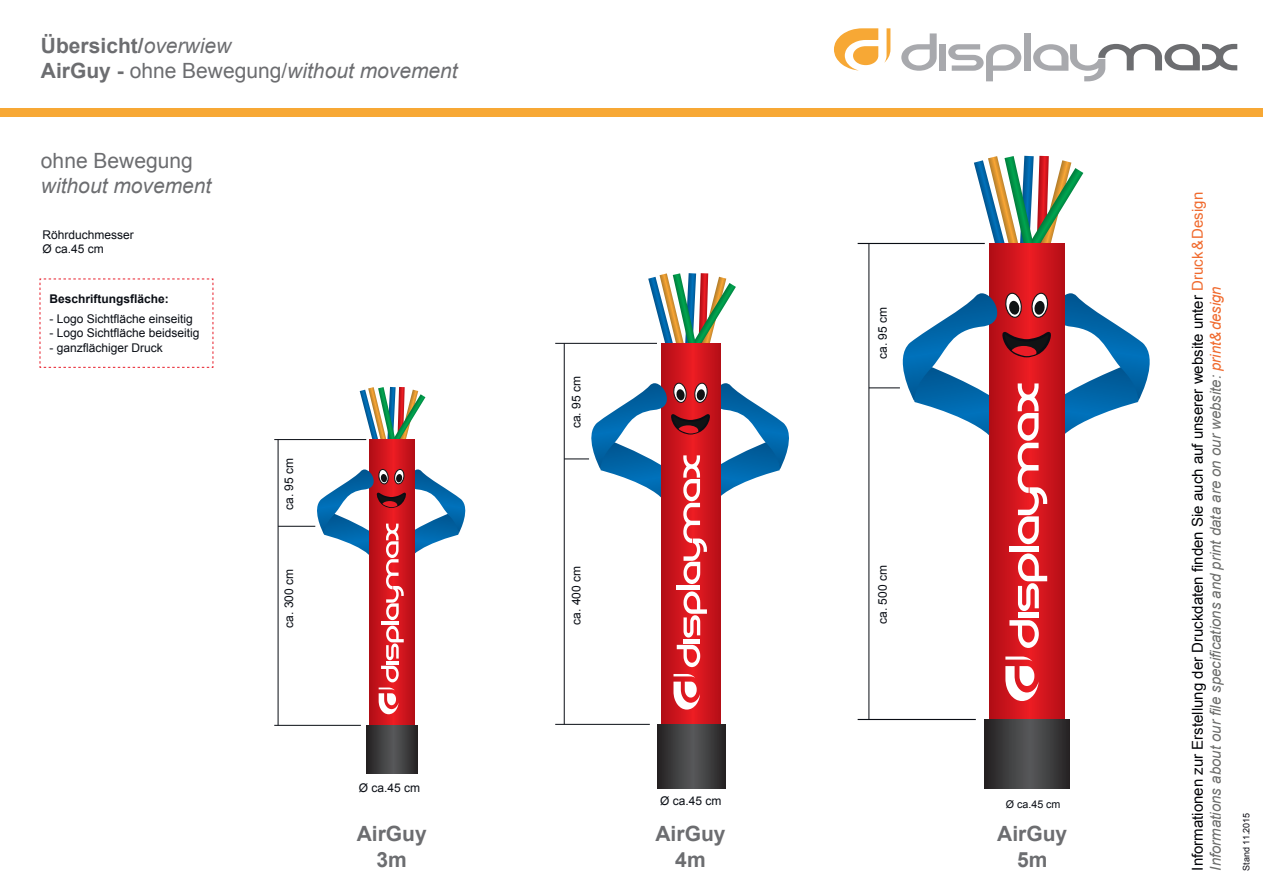
<style>
.page{position:relative;width:1263px;height:893px;background:#fff}
.page>*{position:absolute;margin:0;border:0;box-sizing:border-box;transform-origin:0 0}
.t1{font:italic 21px/25.2px "Arial";color:#6c6d70}
.t2{font:700 21px/25.2px "Arial";color:#6c6d70;text-align:center}
.t3{font:21px "Arial";color:#6c6d70}
.t4{font:15px "Arial";color:#010205}
.t5{font:italic 15px "Arial";color:#6d6e6c}
.t6{font:12px/14.4px "Arial";color:#090d14}
.t7{font:700 12px "Arial";color:#090d14}
.t8{font:10.65px "Arial";color:#090d14}
.t9{font:9px "Arial";color:#0d0c14}
.s1{font-weight:700;font-style:normal}
.s2{font-style:normal}
.s3{color:#f06b2f}
</style>
<div class="page">
<div style="left:0;top:108px;width:1263px;height:9px;background:#f7a835"></div>
<svg style="left:901px;top:33px;width:36px;height:38px"></svg>
<div style="left:939px;top:44px;width:7px;height:27px;background:#a8a9ad"></div>
<svg style="left:948px;top:44px;width:73px;height:37px"></svg>
<div style="left:1024px;top:33px;width:7px;height:38px;background:#a8a9ad"></div>
<svg style="left:1033px;top:44px;width:204px;height:37px"></svg>
<svg style="left:834px;top:28px;width:44px;height:42px"></svg>
<svg style="left:884px;top:28px;width:6px;height:35px"></svg>
<svg style="left:39px;top:278px;width:175px;height:90px"></svg>
<svg style="left:360px;top:387px;width:65px;height:57px"></svg>
<svg style="left:369px;top:620px;width:45px;height:105px"></svg>
<svg style="left:369px;top:440px;width:45px;height:28px"></svg>
<hr style="left:278px;top:440px;width:1px;height:285px;background:#090d14">
<hr style="left:274px;top:439px;width:92px;height:1px;background:#090d14">
<hr style="left:274px;top:725px;width:87px;height:1px;background:#090d14">
<hr style="left:278px;top:526px;width:37px;height:1px;background:#090d14">
<svg style="left:366px;top:725px;width:51px;height:48px"></svg>
<hr style="left:381px;top:621px;width:18px;height:3px;background:#fff">
<svg style="left:311px;top:468px;width:155px;height:152px"></svg>
<svg style="left:379px;top:626px;width:25px;height:88px"></svg>
<svg style="left:648px;top:273px;width:88px;height:70px"></svg>
<svg style="left:661px;top:584px;width:60px;height:140px"></svg>
<svg style="left:661px;top:343px;width:60px;height:39px"></svg>
<hr style="left:564px;top:343px;width:1px;height:381px;background:#090d14">
<hr style="left:555px;top:343px;width:102px;height:1px;background:#090d14">
<hr style="left:555px;top:724px;width:95px;height:1px;background:#090d14">
<svg style="left:657px;top:724px;width:68px;height:64px"></svg>
<svg style="left:677px;top:645px;width:23px;height:22px"></svg>
<hr style="left:683px;top:639px;width:17px;height:4px;background:#fff">
<svg style="left:683px;top:591px;width:24px;height:46px"></svg>
<hr style="left:677px;top:586px;width:23px;height:4px;background:#fff">
<svg style="left:564px;top:382px;width:225px;height:202px"></svg>
<svg style="left:673px;top:674px;width:27px;height:36px"></svg>
<svg style="left:974px;top:156px;width:109px;height:95px"></svg>
<svg style="left:990px;top:544px;width:75px;height:175px"></svg>
<svg style="left:990px;top:243px;width:75px;height:48px"></svg>
<hr style="left:868px;top:243px;width:1px;height:476px;background:#090d14">
<hr style="left:858px;top:243px;width:127px;height:1px;background:#090d14">
<hr style="left:858px;top:719px;width:118px;height:1px;background:#090d14">
<hr style="left:869px;top:388px;width:31px;height:1px;background:#090d14">
<svg style="left:985px;top:719px;width:85px;height:69px"></svg>
<svg style="left:1009px;top:620px;width:30px;height:28px"></svg>
<div style="left:1018px;top:613px;width:21px;height:5px;background:#fff"></div>
<svg style="left:1018px;top:553px;width:29px;height:58px"></svg>
<div style="left:1009px;top:546px;width:30px;height:6px;background:#fff"></div>
<svg style="left:893px;top:291px;width:257px;height:253px"></svg>
<svg style="left:1005px;top:656px;width:34px;height:45px"></svg>
<h1 class="t1" style="left:41px;top:33px;width:418px"><span class="s1">Übersicht/</span>overwiew<br><span class="s1">AirGuy -</span> <span class="s2">ohne Bewegung/</span>without movement</h1>
<h1 class="t3" style="left:41px;top:146px;width:153px">ohne Bewegung</h1>
<h1 class="t1" style="left:41px;top:173px;width:172px">without movement</h1>
<p class="t6" style="left:43px;top:228px;width:93px">Röhrduchmesser<br>Ø ca.45 cm</p>
<p class="t7" style="left:50px;top:291px;width:121px">Beschriftungsfläche:</p>
<p class="t6" style="left:50px;top:312px;width:145px">- Logo Sichtfläche einseitig</p>
<p class="t6" style="left:50px;top:326px;width:152px">- Logo Sichtfläche beidseitig</p>
<p class="t6" style="left:50px;top:340px;width:115px">- ganzflächiger Druck</p>
<p class="t6" style="left:282px;top:510px;width:54px;rotate:-90deg">ca. 95 cm</p>
<p class="t6" style="left:282px;top:628px;width:60px;rotate:-90deg">ca. 300 cm</p>
<p class="t6" style="left:359px;top:781px;width:63px">Ø ca.45 cm</p>
<h1 class="t2" style="left:357px;top:822px;width:72px">AirGuy<br>3m</h1>
<p class="t6" style="left:569px;top:428px;width:53px;rotate:-90deg">ca. 95 cm</p>
<p class="t6" style="left:569px;top:625px;width:60px;rotate:-90deg">ca. 400 cm</p>
<p class="t6" style="left:876px;top:359px;width:53px;rotate:-90deg">ca. 95 cm</p>
<p class="t6" style="left:660px;top:793px;width:63px">Ø ca.45 cm</p>
<p class="t6" style="left:875px;top:624px;width:60px;rotate:-90deg">ca. 500 cm</p>
<p class="t8" style="left:1006px;top:797px;width:56px">Ø ca.45 cm</p>
<h1 class="t2" style="left:655px;top:822px;width:72px">AirGuy<br>4m</h1>
<h1 class="t2" style="left:997px;top:822px;width:72px">AirGuy<br>5m</h1>
<p class="t4" style="left:1187px;top:870px;width:680px;rotate:-90deg">Informationen zur Erstellung der Druckdaten finden Sie auch auf unserer website unter <span class="s3">Druck&amp;Design</span></p>
<p class="t5" style="left:1206px;top:870px;width:586px;rotate:-90deg">Informations about our file specifications and print data are on our website: <span class="s3">print&amp;design</span></p>
<p class="t9" style="left:1240px;top:870px;width:59px;rotate:-90deg">Stand 11.2015</p>
</div>
